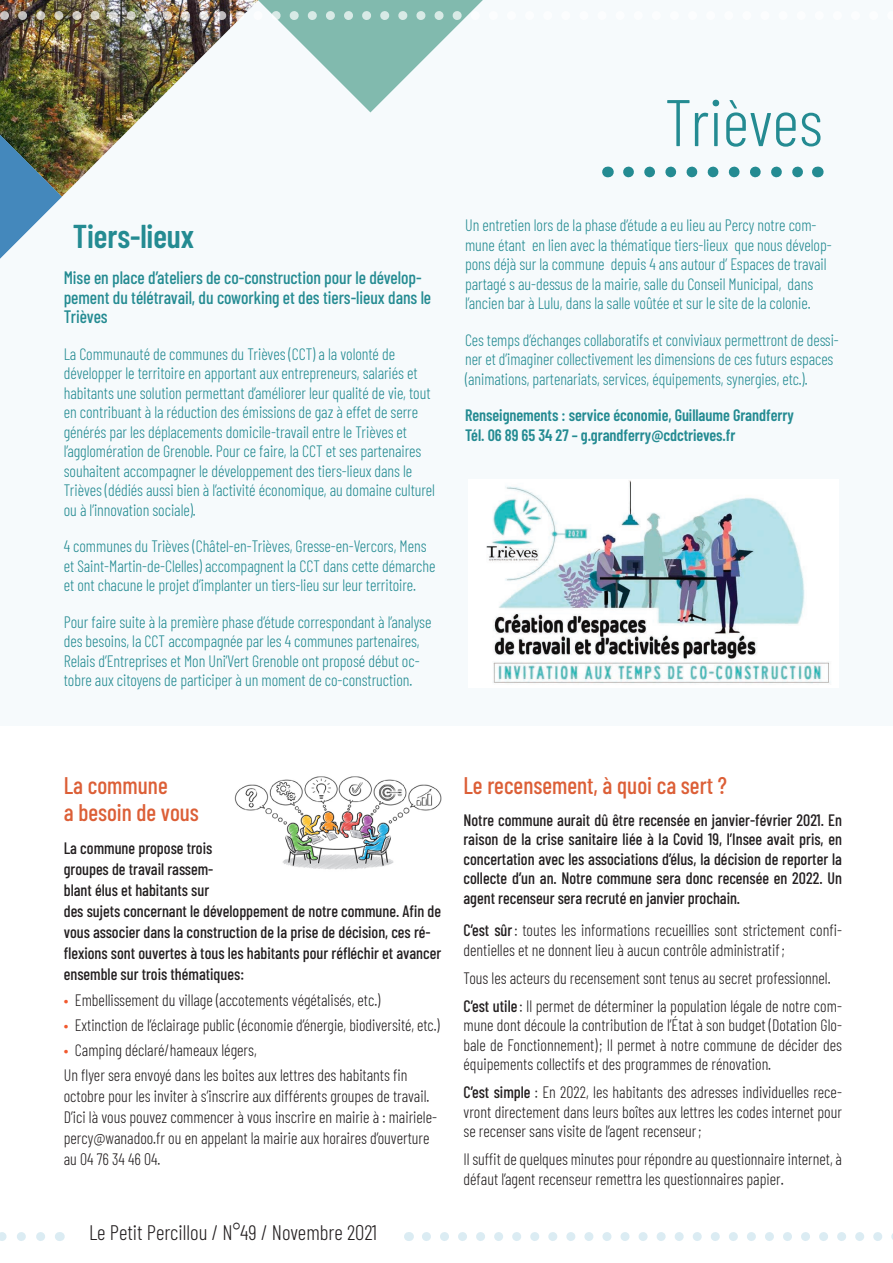
<style>
.page{position:relative;width:893px;height:1263px;background:#fff}
.page>*{position:absolute;margin:0;border:0;box-sizing:border-box;transform-origin:0 0}
.t1{font:300 65.85px "Barlow Condensed";letter-spacing:-.005em;color:#248b92}
.t2{font:600 33px "Barlow Condensed";letter-spacing:-.005em;color:#248b92}
.t3{font:500 24px/27px "Barlow Condensed";color:#dc5f37}
.t4{font:300 21px "Barlow Condensed";color:#231f20}
.t5{font:500 18px/19.5px "Barlow Condensed";letter-spacing:-.005em;color:#248b92}
.t6{font:300 16.5px/19.5px "Barlow Condensed";letter-spacing:-.005em;color:#248b92}
.t7{font:300 16.5px/19.5px "Barlow Condensed";color:#231f20}
.t8{font:500 16.5px/21px "Barlow Condensed";color:#231f20}
.t9{font:300 16.5px/19.5px "Barlow Condensed";letter-spacing:-.005em;color:#248b92;scale:.96 1}
.t10{font:600 16.5px/19.5px "Barlow Condensed";letter-spacing:-.005em;color:#248b92}
.t11{font:300 16.5px "Barlow Condensed";color:#231f20;scale:.96 1}
.s1{color:#f1592e}
.s2{font-weight:500}
.s3{font-size:17.25px}
</style>
<div class="page">
<div style="left:0;top:0;width:893px;height:726px;background:#f6fafc"></div>
<svg style="left:426px;top:1232px;width:467px;height:9px"></svg>
<svg style="left:0;top:1232px;width:45px;height:9px"></svg>
<svg style="left:628px;top:167px;width:175px;height:10px"></svg>
<img style="left:0;top:112px;width:147px;height:85px">
<img style="left:0;top:135px;width:62px;height:123px">
<img style="left:0;top:0;width:483px;height:112px">
<img style="left:234px;top:776px;width:208px;height:94px">
<img style="left:486px;top:480px;width:343px;height:203px">
<h2 class="t2" style="left:73px;top:212px;width:123px">Tiers-lieux</h2>
<p class="t5" style="left:64px;top:266px;width:369px">Mise en place d’ateliers de co-construction pour le dévelop&shy;pement du télétravail, du coworking et des tiers-lieux dans le<br>Trièves</p>
<p class="t6" style="left:64px;top:343px;width:373px">La Communauté de communes du Trièves (CCT) a la volonté de développer le territoire en apportant aux entrepreneurs, salariés et habitants une solution permettant d’améliorer leur qualité de vie, tout en contribuant à la réduction des émissions de gaz à effet de serre générés par les déplacements domicile-travail entre le Trièves et l’agglomération de Grenoble. Pour ce faire, la CCT et ses partenaires souhaitent accompagner le développement des tiers-lieux dans le Trièves (dédiés aussi bien à l’activité économique, au domaine culturel ou à l’innovation sociale).</p>
<p class="t6" style="left:64px;top:535px;width:373px">4 communes du Trièves (Châtel-en-Trièves, Gresse-en-Vercors, Mens et Saint-Martin-de-Clelles) accompagnent la CCT dans cette démarche et ont chacune le projet d’implanter un tiers-lieu sur leur territoire.</p>
<p class="t6" style="left:64px;top:611px;width:369px">Pour faire suite à la première phase d’étude correspondant à l’analyse des besoins, la CCT accompagnée par les 4 communes partenaires, Relais d’Entreprises et Mon Uni’Vert Grenoble ont proposé début oc&shy;tobre aux citoyens de participer à un moment de co-construction.</p>
<h1 class="t1" style="left:665px;top:75px;width:159px">Trièves</h1>
<p class="t6" style="left:465px;top:214px;width:368px">Un entretien lors de la phase d’étude a eu lieu au Percy notre com&shy;mune étant en lien avec la thématique tiers-lieux que nous dévelop&shy;pons déjà sur la commune depuis 4 ans autour d’ Espaces de travail partagé s au-dessus de la mairie, salle du Conseil Municipal, dans l’ancien bar à Lulu, dans la salle voûtée et sur le site de la colonie.</p>
<p class="t9" style="left:465px;top:329px;width:391px">Ces temps d’échanges collaboratifs et conviviaux permettront de dessi&shy;ner et d’imaginer collectivement les dimensions de ces futurs espaces (animations, partenariats, services, équipements, synergies, etc.).</p>
<p class="t10" style="left:465px;top:404px;width:330px">Renseignements : service économie, Guillaume Grandferry<br>Tél. 06 89 65 34 27 – g.grandferry@cdctrieves.fr</p>
<h3 class="t3" style="left:64px;top:770px;width:137px">La commune<br>a besoin de vous</h3>
<p class="t8" style="left:64px;top:837px;width:379px">La commune propose trois<br>groupes de travail rassem-<br>blant élus et habitants sur<br>des sujets concernant le développement de notre commune. Afin de vous associer dans la construction de la prise de décision, ces ré&shy;flexions sont ouvertes à tous les habitants pour réfléchir et avancer ensemble sur trois thématiques:</p>
<p class="t7" style="left:64px;top:989px;width:318px"><span class="s1">•</span> Embellissement du village (accotements végétalisés, etc.)</p>
<p class="t11" style="left:64px;top:1013px;width:393px"><span class="s1">•</span> Extinction de l’éclairage public (économie d’énergie, biodiversité, etc.)</p>
<p class="t7" style="left:64px;top:1036px;width:345px;line-height:25.2px"><span class="s1">•</span> Camping déclaré/hameaux légers,<br>Un flyer sera envoyé dans les boites aux lettres des habitants fin</p>
<p class="t7" style="left:64px;top:1085px;width:375px;line-height:21px">octobre pour les inviter à s’inscrire aux différents groupes de travail.<br>D’ici là vous pouvez commencer à vous inscrire en mairie à : mairiele&shy;percy@wanadoo.fr ou en appelant la mairie aux horaires d’ouverture au 04 76 34 46 04.</p>
<p class="t4" style="left:89px;top:1218px;width:290px">Le Petit Percillou / N°49 / Novembre 2021</p>
<h3 class="t3" style="left:463px;top:770px;width:265px">Le recensement, à quoi ca sert ?</h3>
<p class="t8" style="left:463px;top:809px;width:380px;line-height:19.5px;text-align:justify">Notre commune aurait dû être recensée en janvier-février 2021. En raison de la crise sanitaire liée à la Covid 19, l’Insee avait pris, en concertation avec les associations d’élus, la décision de reporter la collecte d’un an. Notre commune sera donc recensée en 2022. Un agent recenseur sera recruté en janvier prochain.</p>
<p class="t7" style="left:463px;top:919px;width:380px"><span class="s2">C’est sûr</span>: toutes les informations recueillies sont strictement confi&shy;dentielles et ne donnent lieu à aucun contrôle administratif;</p>
<p class="t7" style="left:463px;top:962px;width:380px;line-height:28px">Tous les acteurs du recensement sont tenus au secret professionnel.<br><span class="s2">C’est utile</span> : Il permet de déterminer la population légale de notre com-</p>
<p class="t7" style="left:463px;top:1014px;width:380px;text-align:justify">mune dont découle la contribution de l’État à son budget (Dotation Glo&shy;bale de Fonctionnement) ; Il permet à notre commune de décider des équipements collectifs et des programmes de rénovation.</p>
<p class="t7" style="left:463px;top:1081px;width:380px;text-align:justify"><span class="s2">C’est simple</span> : En 2022, les habitants des adresses individuelles rece&shy;vront directement dans leurs boîtes aux lettres les codes internet pour se recenser sans visite de l’agent recenseur;</p>
<p class="t7" style="left:463px;top:1148px;width:380px">Il suffit de quelques minutes pour répondre au questionnaire internet, à défaut l’agent recenseur remettra les questionnaires papier<span class="s3">.</span></p>
</div>
